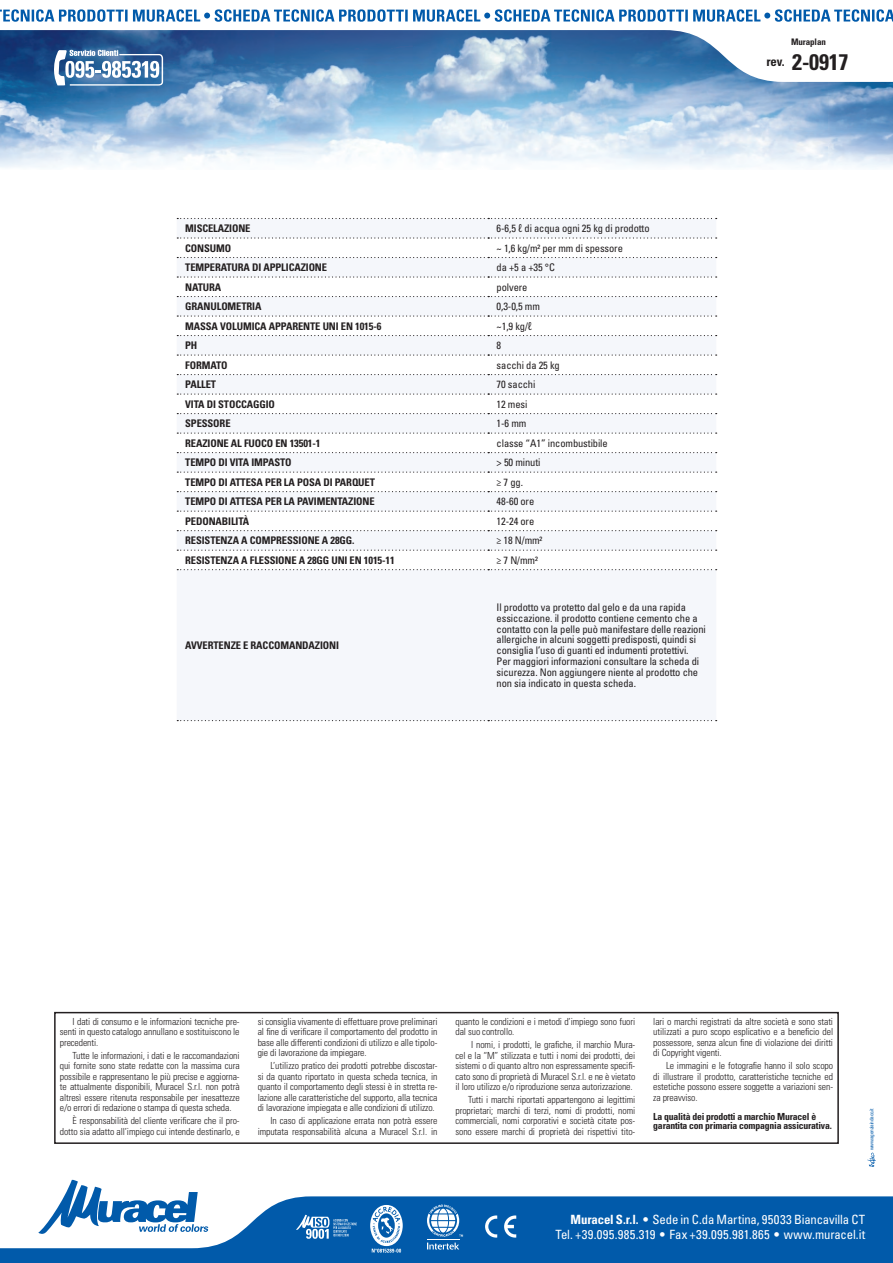
<style>
.page{position:relative;width:893px;height:1263px;background:#fff}
.page>*{position:absolute;margin:0;border:0;box-sizing:border-box;transform-origin:0 0}
.Revisione{font:700 condensed 22.5px "Univers LT Std";color:#231f20}
.t1{font:condensed 12.75px/15.3px "Univers LT Std";color:#fff;text-align:right}
.t2{font:700 condensed 12.75px "Univers LT Std";color:#231f20}
.Schema_tecnico_per_S{font:condensed 10.5px/10.9px "Univers LT Std";letter-spacing:-.01em;color:#231f20}
.Schema_tecnico_per_S-2{font:700 condensed 10.5px "Univers LT Std";letter-spacing:-.01em;color:#231f20}
.Note{font:300 condensed 9.75px/10.5px "Univers LT Std";letter-spacing:-.01em;color:#231f20;text-align:justify}
.Note-2{font:700 condensed 9.75px/9px "Univers LT Std";letter-spacing:-.02em;color:#231f20}
.Nome_prodotto{font:700 condensed 9px "Univers LT Std";letter-spacing:-.01em;color:#231f20}
.t3{font:condensed 5.25px "Univers LT Std";letter-spacing:-.05em;color:#015aaa}
.s1{font-weight:700}
.s2{font-stretch:normal}
</style>
<div class="page">
<img style="left:0;top:82px;width:893px;height:86px">
<svg style="left:64px;top:1179px;width:134px;height:17px"></svg>
<svg style="left:0;top:1196px;width:893px;height:67px;fill:#015aaa"></svg>
<svg style="left:485px;top:1215px;width:31px;height:22px"></svg>
<svg style="left:296px;top:1215px;width:61px;height:24px"></svg>
<svg style="left:51px;top:82px;width:112px;height:4px"></svg>
<svg style="left:867px;top:1153px;width:9px;height:14px"></svg>
<svg style="left:370px;top:1205px;width:33px;height:47px"></svg>
<svg style="left:0;top:30px;width:893px;height:52px"></svg>
<svg style="left:0;top:9px;width:893px;height:13px"></svg>
<svg style="left:427px;top:1204px;width:36px;height:45px"></svg>
<svg style="left:177px;top:219px;width:539px;height:352px;fill:#f5f7fb"></svg>
<svg style="left:177px;top:237px;width:540px;height:2px"></svg>
<svg style="left:177px;top:257px;width:540px;height:1px"></svg>
<svg style="left:177px;top:276px;width:540px;height:2px"></svg>
<svg style="left:177px;top:296px;width:540px;height:1px"></svg>
<svg style="left:177px;top:315px;width:540px;height:2px"></svg>
<svg style="left:177px;top:335px;width:540px;height:1px"></svg>
<svg style="left:177px;top:354px;width:540px;height:2px"></svg>
<svg style="left:177px;top:374px;width:540px;height:1px"></svg>
<svg style="left:177px;top:393px;width:540px;height:2px"></svg>
<svg style="left:177px;top:413px;width:540px;height:1px"></svg>
<svg style="left:177px;top:432px;width:540px;height:2px"></svg>
<svg style="left:177px;top:452px;width:540px;height:1px"></svg>
<svg style="left:177px;top:472px;width:540px;height:1px"></svg>
<svg style="left:177px;top:491px;width:540px;height:1px"></svg>
<svg style="left:177px;top:511px;width:540px;height:1px"></svg>
<svg style="left:177px;top:530px;width:540px;height:1px"></svg>
<svg style="left:177px;top:550px;width:540px;height:1px"></svg>
<svg style="left:177px;top:569px;width:540px;height:1px"></svg>
<svg style="left:177px;top:720px;width:540px;height:1px"></svg>
<svg style="left:177px;top:218px;width:540px;height:1px"></svg>
<div style="left:54px;top:1012px;width:785px;height:132px;border:2px solid #231f20"></div>
<p class="Nome_prodotto" style="left:791px;top:36px;width:36px">Muraplan</p>
<p class="Schema_tecnico_per_S-2" style="left:185px;top:222px;width:67px">MISCELAZIONE</p>
<p class="Schema_tecnico_per_S" style="left:497px;top:223px;width:155px">6-6,5 ℓ di acqua ogni 25 kg di prodotto</p>
<p class="Schema_tecnico_per_S-2" style="left:185px;top:241px;width:48px">CONSUMO</p>
<p class="Schema_tecnico_per_S" style="left:497px;top:242px;width:128px">~ 1,6 kg/m² per mm di spessore</p>
<p class="Schema_tecnico_per_S-2" style="left:185px;top:261px;width:143px">TEMPERATURA DI APPLICAZIONE</p>
<p class="Schema_tecnico_per_S" style="left:497px;top:262px;width:60px">da +5 a +35 °C</p>
<p class="Schema_tecnico_per_S-2" style="left:185px;top:280px;width:38px">NATURA</p>
<p class="Schema_tecnico_per_S" style="left:497px;top:281px;width:32px">polvere</p>
<p class="Schema_tecnico_per_S-2" style="left:185px;top:300px;width:78px">GRANULOMETRIA</p>
<p class="Schema_tecnico_per_S" style="left:497px;top:301px;width:45px">0,3-0,5 mm</p>
<p class="Schema_tecnico_per_S-2" style="left:185px;top:319px;width:198px">MASSA VOLUMICA APPARENTE UNI EN 1015-6</p>
<p class="Schema_tecnico_per_S" style="left:497px;top:320px;width:37px">~1,9 kg/ℓ</p>
<p class="Schema_tecnico_per_S-2" style="left:185px;top:339px;width:14px">PH</p>
<p class="Schema_tecnico_per_S" style="left:497px;top:340px;width:6px">8</p>
<p class="Schema_tecnico_per_S-2" style="left:185px;top:358px;width:44px">FORMATO</p>
<p class="Schema_tecnico_per_S" style="left:497px;top:359px;width:65px">sacchi da 25 kg</p>
<p class="Schema_tecnico_per_S-2" style="left:185px;top:378px;width:33px">PALLET</p>
<p class="Schema_tecnico_per_S" style="left:497px;top:379px;width:40px">70 sacchi</p>
<p class="Schema_tecnico_per_S-2" style="left:185px;top:397px;width:91px">VITA DI STOCCAGGIO</p>
<p class="Schema_tecnico_per_S" style="left:497px;top:398px;width:32px">12 mesi</p>
<p class="Schema_tecnico_per_S-2" style="left:185px;top:417px;width:47px">SPESSORE</p>
<p class="Schema_tecnico_per_S" style="left:497px;top:418px;width:31px">1-6 mm</p>
<p class="Schema_tecnico_per_S-2" style="left:185px;top:436px;width:137px">REAZIONE AL FUOCO EN 13501-1</p>
<p class="Schema_tecnico_per_S" style="left:497px;top:437px;width:113px">classe “A1” incombustibile</p>
<p class="Schema_tecnico_per_S-2" style="left:185px;top:456px;width:108px">TEMPO DI VITA IMPASTO</p>
<p class="Schema_tecnico_per_S" style="left:497px;top:457px;width:45px">&gt; 50 minuti</p>
<p class="Schema_tecnico_per_S-2" style="left:185px;top:475px;width:191px">TEMPO DI ATTESA PER LA POSA DI PARQUET</p>
<p class="Schema_tecnico_per_S" style="left:497px;top:476px;width:28px">≥ 7 gg.</p>
<p class="Schema_tecnico_per_S-2" style="left:185px;top:495px;width:191px">TEMPO DI ATTESA PER LA PAVIMENTAZIONE</p>
<p class="Schema_tecnico_per_S" style="left:497px;top:496px;width:39px">48-60 ore</p>
<p class="Schema_tecnico_per_S-2" style="left:185px;top:514px;width:66px">PEDONABILITÀ</p>
<p class="Schema_tecnico_per_S" style="left:497px;top:515px;width:39px">12-24 ore</p>
<p class="Schema_tecnico_per_S-2" style="left:185px;top:534px;width:171px">RESISTENZA A COMPRESSIONE A 28GG.</p>
<p class="Schema_tecnico_per_S" style="left:497px;top:535px;width:47px">≥ 18 N/mm²</p>
<p class="Schema_tecnico_per_S-2" style="left:185px;top:553px;width:211px">RESISTENZA A FLESSIONE A 28GG UNI EN 1015-11</p>
<p class="Schema_tecnico_per_S" style="left:497px;top:554px;width:43px">≥ 7 N/mm²</p>
<p class="Schema_tecnico_per_S-2" style="left:185px;top:639px;width:155px">AVVERTENZE E RACCOMANDAZIONI</p>
<p class="Schema_tecnico_per_S" style="left:497px;top:601px;width:211px">Il prodotto va protetto dal gelo e da una rapida essiccazione. il prodotto contiene cemento che a contatto con la pelle può manifestare delle reazioni allergiche in alcuni soggetti predisposti, quindi si consiglia l’uso di guanti ed indumenti protettivi.<br>Per maggiori informazioni consultare la scheda di sicurezza. Non aggiungere niente al prodotto che non sia indicato in questa scheda.</p>
<h2 class="t2" style="left:766px;top:54px;width:20px">rev.</h2>
<p class="Revisione" style="left:792px;top:48px;width:58px">2-0917</p>
<p class="Note" style="left:60px;top:1016px;width:181px;text-indent:13px">I dati di consumo e le informazioni tecniche pre&shy;senti in questo catalogo annullano e sostituiscono le precedenti.</p>
<p class="Note" style="left:60px;top:1050px;width:181px;text-indent:13px">Tutte le informazioni, i dati e le raccomandazioni qui fornite sono state redatte con la massima cura possibile e rappresentano le più precise e aggiorna&shy;te attualmente disponibili, Muracel S.r.l. non potrà altresì essere ritenuta responsabile per inesattezze e/o errori di redazione o stampa di questa scheda.</p>
<p class="Note" style="left:60px;top:1115px;width:181px;text-align:right">È responsabilità del cliente verificare che il pro&shy;dotto sia adatto all’impiego cui intende destinarlo, e</p>
<p class="Note" style="left:258px;top:1016px;width:181px">si consiglia vivamente di effettuare prove preliminari al fine di verificare il comportamento del prodotto in base alle differenti condizioni di utilizzo e alle tipolo&shy;gie di lavorazione da impiegare.</p>
<p class="Note" style="left:258px;top:1060px;width:181px;text-indent:13px">L’utilizzo pratico dei prodotti potrebbe discostar&shy;si da quanto riportato in questa scheda tecnica, in quanto il comportamento degli stessi è in stretta re&shy;lazione alle caratteristiche del supporto, alla tecnica di lavorazione impiegata e alle condizioni di utilizzo.</p>
<p class="Note" style="left:258px;top:1115px;width:181px;text-align:right">In caso di applicazione errata non potrà essere imputata responsabilità alcuna a Muracel S.r.l. in</p>
<p class="Note" style="left:455px;top:1016px;width:181px">quanto le condizioni e i metodi d’impiego sono fuori dal suo controllo.</p>
<p class="Note" style="left:455px;top:1039px;width:181px;text-indent:16px">I nomi, i prodotti, le grafiche, il marchio Mura&shy;cel e la “M” stilizzata e tutti i nomi dei prodotti, dei sistemi o di quanto altro non espressamente specifi&shy;cato sono di proprietà di Muracel S.r.l. e ne è vietato il loro utilizzo e/o riproduzione senza autorizzazione.</p>
<p class="Note" style="left:455px;top:1094px;width:181px;text-indent:13px">Tutti i marchi riportati appartengono ai legittimi proprietari; marchi di terzi, nomi di prodotti, nomi commerciali, nomi corporativi e società citate pos&shy;sono essere marchi di proprietà dei rispettivi tito-</p>
<p class="Note" style="left:653px;top:1016px;width:181px">lari o marchi registrati da altre società e sono stati utilizzati a puro scopo esplicativo e a beneficio del possessore, senza alcun fine di violazione dei diritti di Copyright vigenti.</p>
<p class="Note" style="left:653px;top:1060px;width:181px;text-indent:13px">Le immagini e le fotografie hanno il solo scopo di illustrare il prodotto, caratteristiche tecniche ed estetiche possono essere soggette a variazioni sen&shy;za preavviso.</p>
<p class="Note-2" style="left:653px;top:1112px;width:180px">La qualità dei prodotti a marchio Muracel è garantita con primaria compagnia assicurativa.</p>
<p class="t3" style="left:868px;top:1150px;width:43px;rotate:-90deg">www.agenziaindaco.it</p>
<h2 class="t1" style="left:555px;top:1211px;width:311px"><span class="s1">Muracel S.r.l.</span> <span class="s2">•</span> Sede in C.da Martina, 95033 Biancavilla CT<br>Tel. +39.095.985.319 <span class="s2">•</span> Fax +39.095.981.865 <span class="s2">•</span> www.muracel.it</h2>
</div>
